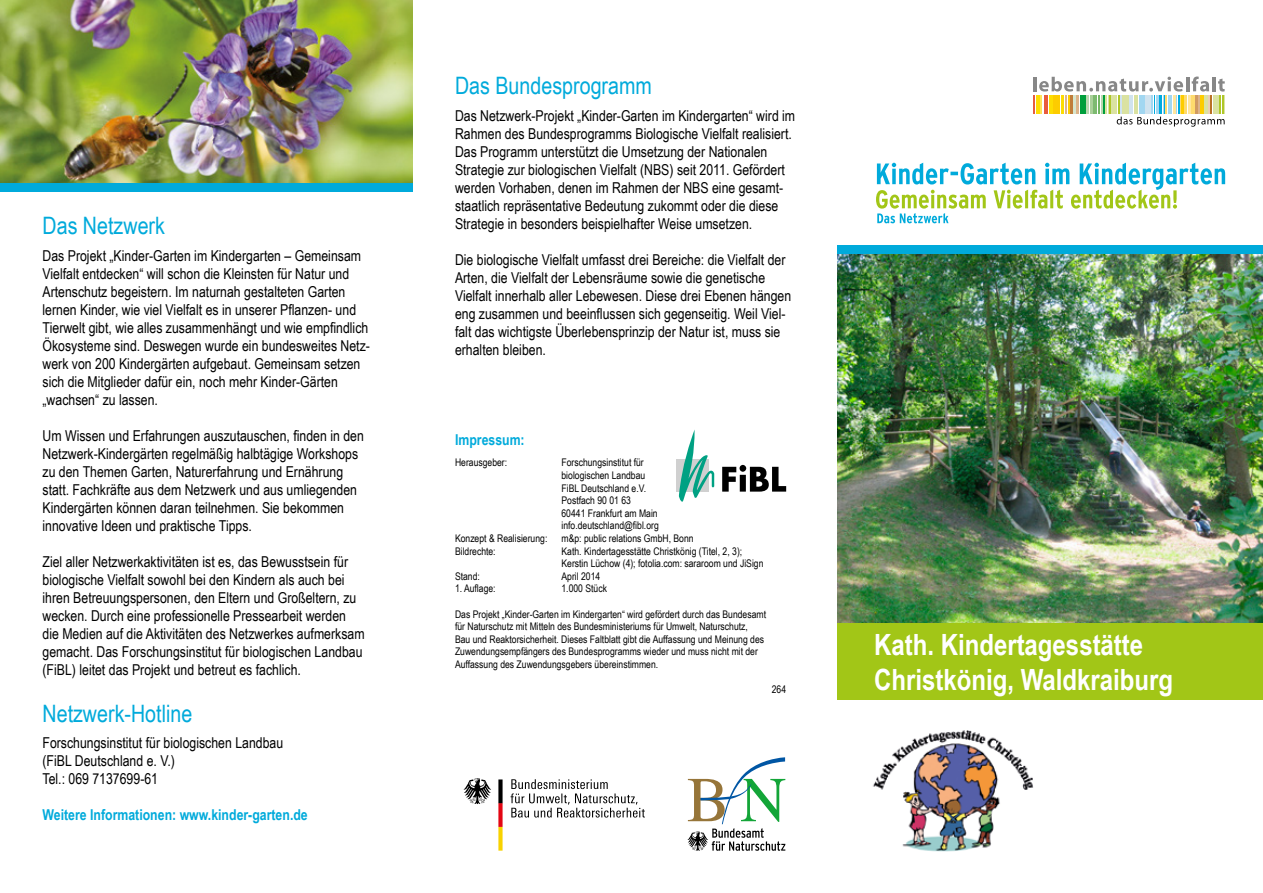
<style>
.page{position:relative;width:1263px;height:893px;background:#fff}
.page>*{position:absolute;margin:0;border:0;box-sizing:border-box;transform-origin:0 0}
.t1{font:700 29.25px/35.1px "Arial Narrow";color:#fff}
.t2{font:24px "Arial Narrow";color:#00aadb}
.t3{font:15px/18px "Arial Narrow";color:#000}
.t4{font:700 15px "Arial Narrow";color:#00aadb}
.t5{font:10.5px/12.6px "Arial Narrow";color:#000}
</style>
<div class="page">
<svg style="left:687px;top:757px;width:98px;height:94px"></svg>
<img style="left:838px;top:254px;width:425px;height:369px">
<img style="left:0;top:0;width:412px;height:183px">
<div style="left:0;top:183px;width:412px;height:8px;background:#00aadb"></div>
<div style="left:838px;top:246px;width:425px;height:8px;background:#00aadb"></div>
<div style="left:838px;top:623px;width:425px;height:76px;background:#a2c617"></div>
<svg style="left:463px;top:778px;width:28px;height:26px"></svg>
<svg style="left:498px;top:779px;width:5px;height:72px"></svg>
<svg style="left:510px;top:779px;width:135px;height:38px"></svg>
<svg style="left:1033px;top:77px;width:192px;height:50px"></svg>
<svg style="left:876px;top:163px;width:349px;height:60px"></svg>
<div style="left:676px;top:459px;width:32px;height:33px;background:#d0d0d0"></div>
<svg style="left:679px;top:429px;width:35px;height:73px"></svg>
<svg style="left:722px;top:465px;width:64px;height:27px"></svg>
<img style="left:873px;top:730px;width:160px;height:122px">
<h2 class="t2" style="left:43px;top:208px;width:124px">Das Netzwerk</h2>
<p class="t3" style="left:43px;top:246px;width:329px">Das Projekt „Kinder-Garten im Kindergarten – Gemeinsam Vielfalt entdecken“ will schon die Kleinsten für Natur und Artenschutz begeistern. Im naturnah gestalteten Garten lernen Kinder, wie viel Vielfalt es in unserer Pflanzen- und Tierwelt gibt, wie alles zusammenhängt und wie empfindlich Ökosysteme sind. Deswegen wurde ein bundesweites Netz&shy;werk von 200 Kindergärten aufgebaut. Gemeinsam setzen sich die Mitglieder dafür ein, noch mehr Kinder-Gärten „wachsen“ zu lassen.</p>
<p class="t3" style="left:43px;top:426px;width:323px">Um Wissen und Erfahrungen auszutauschen, finden in den Netzwerk-Kindergärten regelmäßig halbtägige Workshops zu den Themen Garten, Naturerfahrung und Ernährung statt. Fachkräfte aus dem Netzwerk und aus umliegenden Kindergärten können daran teilnehmen. Sie bekommen innovative Ideen und praktische Tipps.</p>
<p class="t3" style="left:43px;top:552px;width:324px">Ziel aller Netzwerkaktivitäten ist es, das Bewusstsein für biologische Vielfalt sowohl bei den Kindern als auch bei ihren Betreuungspersonen, den Eltern und Großeltern, zu wecken. Durch eine professionelle Pressearbeit werden die Medien auf die Aktivitäten des Netzwerkes aufmerksam gemacht. Das Forschungsinstitut für biologischen Landbau (FiBL) leitet das Projekt und betreut es fachlich.</p>
<h2 class="t2" style="left:43px;top:696px;width:151px">Netzwerk-Hotline</h2>
<p class="t3" style="left:43px;top:733px;width:242px">Forschungsinstitut für biologischen Landbau (FiBL Deutschland e. V.)<br>Tel.: 069 7137699-61</p>
<p class="t4" style="left:43px;top:803px;width:267px">Weitere Informationen: www.kinder-garten.de</p>
<h2 class="t2" style="left:455px;top:68px;width:198px">Das Bundesprogramm</h2>
<p class="t3" style="left:455px;top:106px;width:342px">Das Netzwerk-Projekt „Kinder-Garten im Kindergarten“ wird im Rahmen des Bundesprogramms Biologische Vielfalt realisiert.<br>Das Programm unterstützt die Umsetzung der Nationalen Strategie zur biologischen Vielfalt (NBS) seit 2011. Gefördert werden Vorhaben, denen im Rahmen der NBS eine gesamt&shy;staatlich repräsentative Bedeutung zukommt oder die diese Strategie in besonders beispielhafter Weise umsetzen.</p>
<p class="t3" style="left:455px;top:250px;width:338px">Die biologische Vielfalt umfasst drei Bereiche: die Vielfalt der Arten, die Vielfalt der Lebensräume sowie die genetische Vielfalt innerhalb aller Lebewesen. Diese drei Ebenen hängen eng zusammen und beeinflussen sich gegenseitig. Weil Viel&shy;falt das wichtigste Überlebensprinzip der Natur ist, muss sie erhalten bleiben.</p>
<p class="t4" style="left:455px;top:429px;width:71px">Impressum:</p>
<p class="t5" style="left:455px;top:456px;width:54px">Herausgeber:</p>
<p class="t5" style="left:561px;top:456px;width:99px">Forschungsinstitut für biologischen Landbau<br>FiBL Deutschland e.V.<br>Postfach 90 01 63<br>60441 Frankfurt am Main info.deutschland@fibl.org</p>
<p class="t5" style="left:455px;top:531px;width:94px">Konzept &amp; Realisierung:</p>
<p class="t5" style="left:561px;top:531px;width:134px">m&amp;p: public relations GmbH, Bonn</p>
<p class="t5" style="left:455px;top:544px;width:42px">Bildrechte:</p>
<p class="t5" style="left:561px;top:544px;width:203px">Kath. Kindertagesstätte Christkönig (Titel, 2, 3);<br>Kerstin Lüchow (4); fotolia.com: sararoom und JiSign</p>
<p class="t5" style="left:455px;top:569px;width:26px">Stand:</p>
<p class="t5" style="left:561px;top:569px;width:40px">April 2014</p>
<p class="t5" style="left:455px;top:582px;width:42px">1. Auflage:</p>
<p class="t5" style="left:561px;top:582px;width:47px">1.000 Stück</p>
<p class="t5" style="left:455px;top:607px;width:313px">Das Projekt „Kinder-Garten im Kindergarten“ wird gefördert durch das Bundesamt für Naturschutz mit Mitteln des Bundesministeriums für Umwelt, Naturschutz,<br>Bau und Reaktorsicherheit. Dieses Faltblatt gibt die Auffassung und Meinung des Zuwendungsempfängers des Bundesprogramms wieder und muss nicht mit der Auffassung des Zuwendungsgebers übereinstimmen.</p>
<p class="t5" style="left:772px;top:683px;width:16px">264</p>
<h1 class="t1" style="left:874px;top:625px;width:300px">Kath. Kindertagesstätte<br>Christkönig, Waldkraiburg</h1>
</div>
